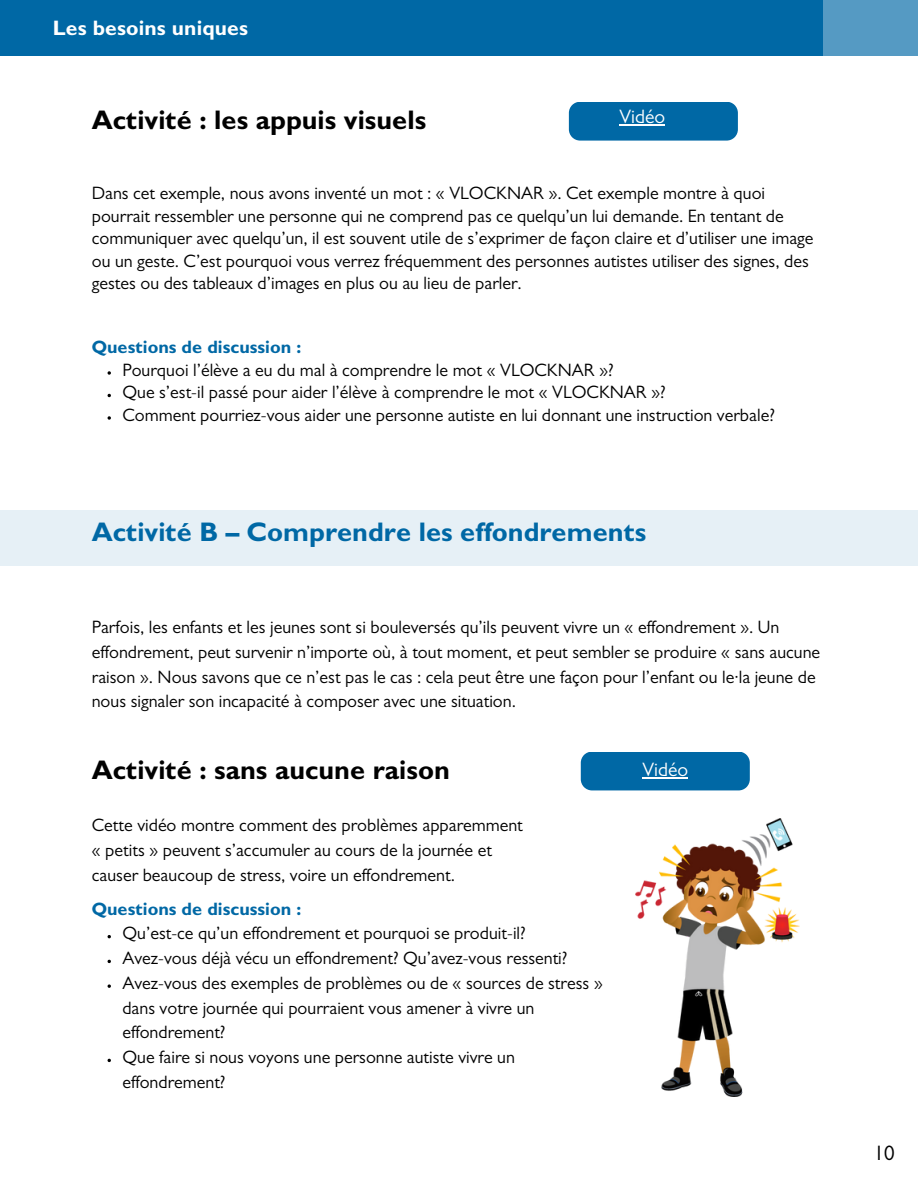
<style>
.page{position:relative;width:918px;height:1188px;background:#fff}
.page>*{position:absolute;margin:0;border:0;box-sizing:border-box;transform-origin:0 0}
.t1{font:700 27px "Gill Sans";color:#000}
.t2{font:700 27px "Gill Sans";color:#0068a5}
.t3{font:700 21px "Gill Sans";letter-spacing:.005em;color:#fff}
.t4{font:21px "Gill Sans";color:#000}
.t5{font:19.5px "Gill Sans";color:#fff}
.t6{font:18px/24.8px "Gill Sans";color:#000}
.t7{font:700 18px "Gill Sans";color:#0068a5}
</style>
<div class="page">
<div style="left:0;top:510px;width:918px;height:55px;background:#e6f0f6"></div>
<div style="left:0;top:0;width:823px;height:55px;background:#0068a5"></div>
<div style="left:819px;top:0;width:99px;height:55px;background:#559ac3"></div>
<div style="left:581px;top:752px;width:169px;height:38px;background:#0068a5"></div>
<div style="left:569px;top:102px;width:169px;height:39px;background:#0068a5"></div>
<img style="left:635px;top:819px;width:164px;height:277px">
<svg style="left:108px;top:984px;width:3px;height:4px"></svg>
<hr style="left:642px;top:777px;width:46px;height:1px;background:#fff">
<svg style="left:108px;top:371px;width:3px;height:4px"></svg>
<svg style="left:108px;top:416px;width:3px;height:4px"></svg>
<hr style="left:620px;top:125px;width:45px;height:1px;background:#fff">
<p class="t3" style="left:53px;top:20px;width:197px">Les besoins uniques</p>
<p class="t1" style="left:92px;top:110px;width:336px">Activité : les appuis visuels</p>
<p class="t5" style="left:620px;top:110px;width:47px">Vidéo</p>
<p class="t6" style="left:92px;top:185px;width:723px;line-height:22.5px">Dans cet exemple, nous avons inventé un mot : « VLOCKNAR ». Cet exemple montre à quoi pourrait ressembler une personne qui ne comprend pas ce quelqu’un lui demande. En tentant de communiquer avec quelqu’un, il est souvent utile de s’exprimer de façon claire et d’utiliser une image ou un geste. C’est pourquoi vous verrez fréquemment des personnes autistes utiliser des signes, des gestes ou des tableaux d’images en plus ou au lieu de parler.</p>
<p class="t7" style="left:92px;top:341px;width:211px">Questions de discussion :</p>
<p class="t6" style="left:122px;top:360px;width:493px">Pourquoi l’élève a eu du mal à comprendre le mot « VLOCKNAR »?</p>
<p class="t6" style="left:122px;top:383px;width:545px">Que s’est-il passé pour aider l’élève à comprendre le mot « VLOCKNAR »?</p>
<p class="t6" style="left:122px;top:405px;width:654px">Comment pourriez-vous aider une personne autiste en lui donnant une instruction verbale?</p>
<p class="t2" style="left:92px;top:523px;width:556px">Activité B – Comprendre les effondrements</p>
<p class="t6" style="left:92px;top:617px;width:730px">Parfois, les enfants et les jeunes sont si bouleversés qu’ils peuvent vivre un « effondrement ». Un effondrement, peut survenir n’importe où, à tout moment, et peut sembler se produire « sans aucune raison ». Nous savons que ce n’est pas le cas : cela peut être une façon pour l’enfant ou le·la jeune de nous signaler son incapacité à composer avec une situation.</p>
<p class="t1" style="left:92px;top:760px;width:360px">Activité : sans aucune raison</p>
<p class="t6" style="left:92px;top:816px;width:433px">Cette vidéo montre comment des problèmes apparemment « petits » peuvent s’accumuler au cours de la journée et causer beaucoup de stress, voire un effondrement.</p>
<p class="t7" style="left:92px;top:902px;width:211px">Questions de discussion :</p>
<p class="t6" style="left:122px;top:924px;width:405px">Qu’est-ce qu’un effondrement et pourquoi se produit-il?</p>
<p class="t6" style="left:122px;top:949px;width:447px">Avez-vous déjà vécu un effondrement? Qu’avez-vous ressenti?</p>
<p class="t6" style="left:122px;top:973px;width:482px">Avez-vous des exemples de problèmes ou de « sources de stress » dans votre journée qui pourraient vous amener à vivre un effondrement?</p>
<p class="t6" style="left:122px;top:1048px;width:394px">Que faire si nous voyons une personne autiste vivre un effondrement?</p>
<p class="t5" style="left:642px;top:763px;width:47px">Vidéo</p>
<p class="t4" style="left:874px;top:1145px;width:22px">10</p>
</div>
